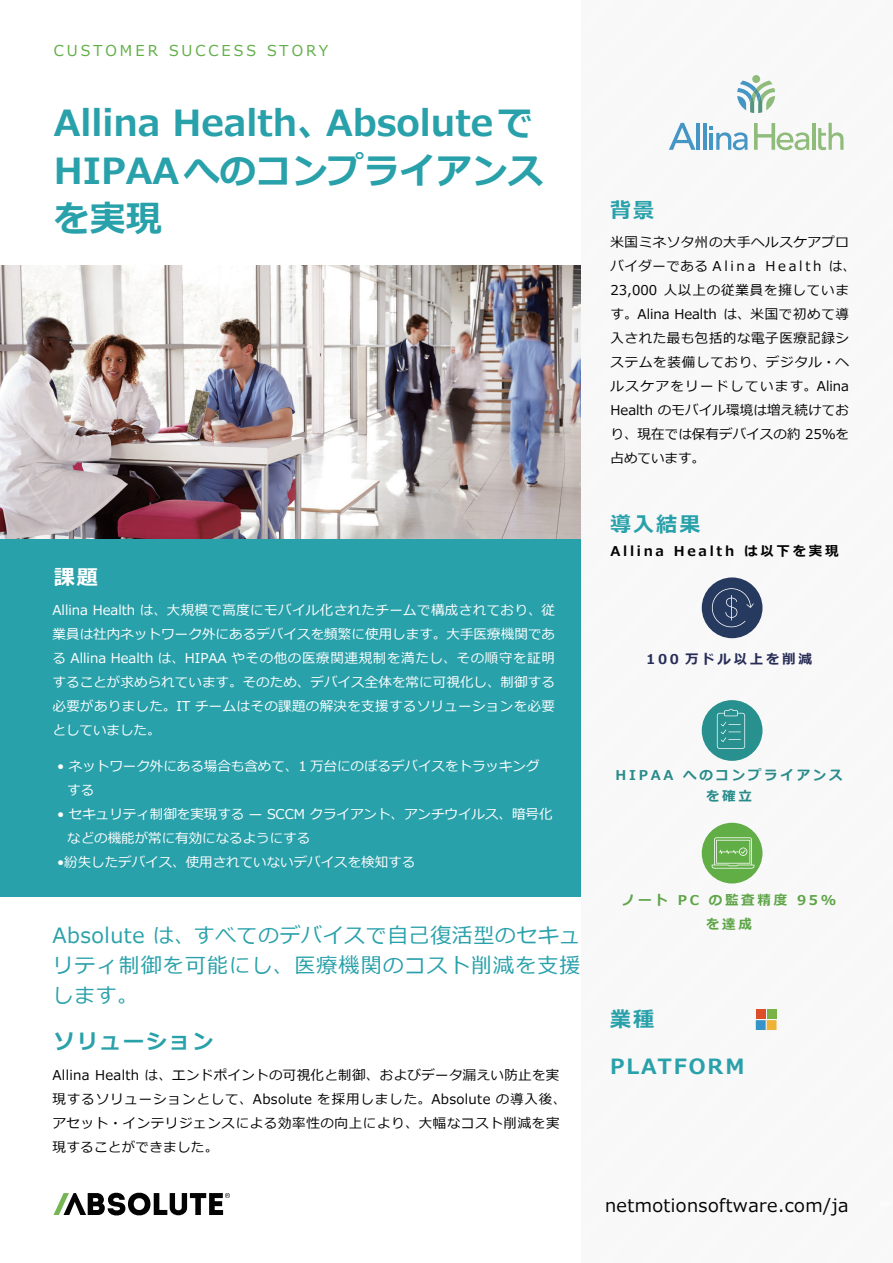
<style>
.page{position:relative;width:893px;height:1263px;background:#fff}
.page>*{position:absolute;margin:0;border:0;box-sizing:border-box;transform-origin:0 0}
.t1{font:700 36px/48px "Meiryo";color:#29a1aa}
.t2{font:21px/30px "Meiryo";letter-spacing:.05em;color:#29a1aa;text-align:justify}
.t3{font:700 21px "Meiryo";letter-spacing:.1em;color:#29a1aa}
.t4{font:700 21px "Meiryo";color:#fff}
.t5{font:18px "Meiryo";letter-spacing:.025em;color:#030303}
.t6{font:15px "Meiryo";letter-spacing:.2em;color:#60af47}
.t7{font:13.5px/24px "Meiryo";color:#fff}
.t8{font:13.5px/24px "Meiryo";letter-spacing:.04em;color:#030303}
.t9{font:700 13.5px "Meiryo";letter-spacing:.2em;color:#030303}
.t10{font:700 13.5px/21px "Meiryo";letter-spacing:.2em;color:#298b8a;text-align:center}
.t11{font:700 13.5px/24px "Meiryo";letter-spacing:.2em;color:#5ea547;text-align:center}
.t12{font:700 13.5px "Meiryo";letter-spacing:.2em;color:#282d57}
</style>
<div class="page">
<img style="left:0;top:266px;width:581px;height:273px">
<div style="left:0;top:539px;width:585px;height:358px;background:#29a1aa"></div>
<svg style="left:583px;top:75px;width:261px;height:955px"></svg>
<svg style="left:54px;top:1192px;width:176px;height:24px"></svg>
<p class="t6" style="left:54px;top:40px;width:276px">CUSTOMER SUCCESS STORY</p>
<h1 class="t1" style="left:54px;top:101px;width:492px">Allina Health、Absoluteで<br>HIPAAへのコンプライアンスを実現</h1>
<h2 class="t4" style="left:54px;top:563px;width:46px">課題</h2>
<p class="t7" style="left:53px;top:599px;width:504px;text-align:justify">Allina Health は、大規模で高度にモバイル化されたチームで構成されており、従業員は社内ネットワーク外にあるデバイスを頻繁に使用します。大手医療機関である Allina Health は、HIPAA やその他の医療関連規制を満たし、その順守を証明することが求められています。そのため、デバイス全体を常に可視化し、制御する必要がありました。IT チームはその課題の解決を支援するソリューションを必要としていました。</p>
<p class="t7" style="left:67px;top:755px;width:474px;text-indent:-10px">• ネットワーク外にある場合も含めて、1 万台にのぼるデバイスをトラッキングする</p>
<p class="t7" style="left:67px;top:803px;width:487px;text-indent:-10px">• セキュリティ制御を実現する — SCCM クライアント、アンチウイルス、暗号化などの機能が常に有効になるようにする</p>
<p class="t7" style="left:57px;top:851px;width:360px">•紛失したデバイス、使用されていないデバイスを検知する</p>
<h2 class="t2" style="left:52px;top:921px;width:530px">Absolute は、すべてのデバイスで自己復活型のセキュリティ制御を可能にし、医療機関のコスト削減を支援します。</h2>
<h2 class="t3" style="left:54px;top:1026px;width:161px">ソリューション</h2>
<p class="t8" style="left:52px;top:1064px;width:515px">Allina Health は、エンドポイントの可視化と制御、およびデータ漏えい防止を実現するソリューションとして、Absolute を採用しました。Absolute の導入後、アセット・インテリジェンスによる効率性の向上により、大幅なコスト削減を実現することができました。</p>
<h2 class="t3" style="left:610px;top:195px;width:46px">背景</h2>
<p class="t8" style="left:610px;top:231px;width:247px">米国ミネソタ州の大手ヘルスケアプロバイダーである Alina Health は、<br>23,000 人以上の従業員を擁しています。Alina Health は、米国で初めて導入された最も包括的な電子医療記録システムを装備しており、デジタル・ヘルスケアをリードしています。Alina<br>Health のモバイル環境は増え続けており、現在では保有デバイスの約 25％を占めています。</p>
<h2 class="t3" style="left:610px;top:509px;width:92px">導入結果</h2>
<p class="t9" style="left:610px;top:542px;width:230px">Allina Health は以下を実現</p>
<p class="t12" style="left:646px;top:650px;width:167px">100 万ドル以上を削減</p>
<p class="t10" style="left:616px;top:765px;width:228px">HIPAA へのコンプライアンスを確立</p>
<p class="t11" style="left:622px;top:888px;width:216px">ノート PC の監査精度 95%を達成</p>
<h2 class="t3" style="left:610px;top:1004px;width:46px">業種</h2>
<h2 class="t3" style="left:610px;top:1051px;width:136px">PLATFORM</h2>
<h3 class="t5" style="left:605px;top:1193px;width:245px">netmotionsoftware.com/ja</h3>
</div>
